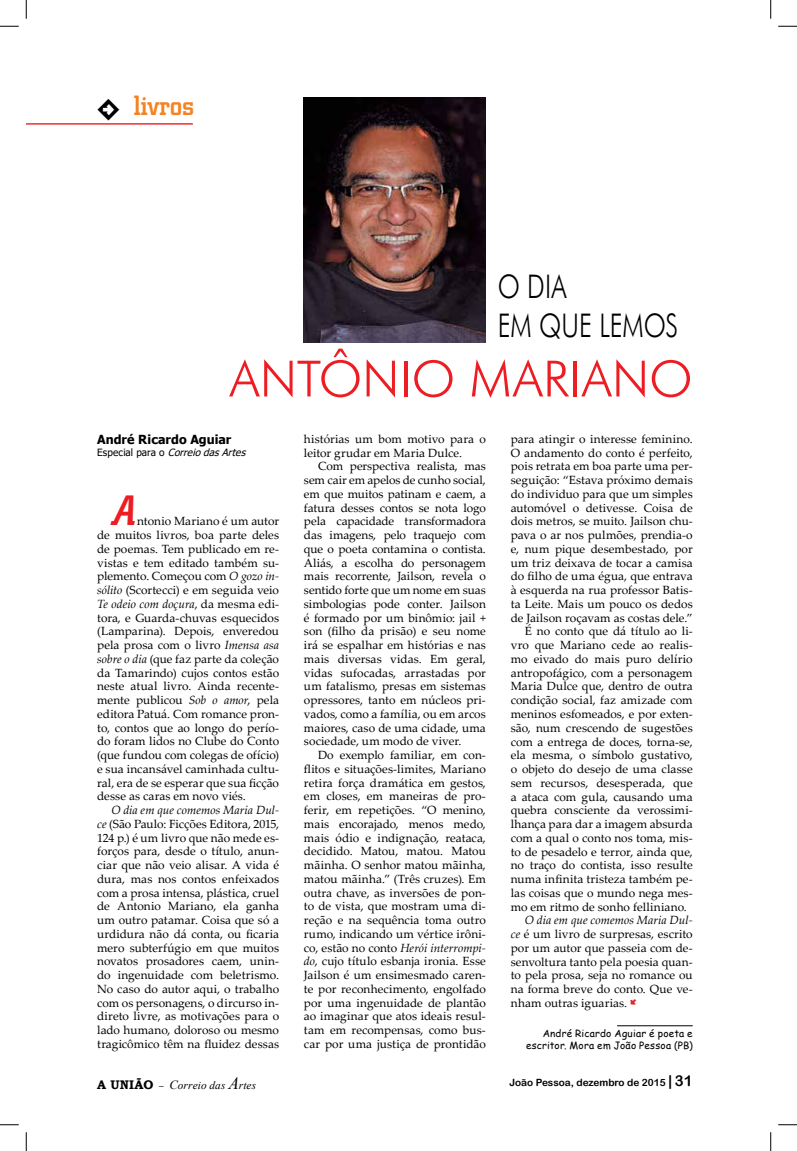
<style>
.page{position:relative;width:797px;height:1151px;background:#fff}
.page>*{position:absolute;margin:0;border:0;box-sizing:border-box;transform-origin:0 0}
.t1{font:300 50px "Futura BT";color:#ed1d24}
.t2{font:italic 500 41.88px "City";color:#ed1d24}
.t3{font:300 32.5px/39px "Futura BT";color:#000;scale:.78 1}
.t4{font:500 27.5px "City";color:#f58220}
.t5{font:700 12.5px "Tahoma";color:#000}
.t6{font:11.88px/13.8px "Palatino Linotype";letter-spacing:.005em;color:#000;text-align:justify}
.t7{font:italic 11.25px "Times New Roman";letter-spacing:.01em;color:#000}
.t8{font:10px/12px "Comic Sans MS";letter-spacing:.02em;color:#000;text-align:right}
.t9{font:italic 10px "Tahoma";color:#000}
.t10{font:10px "Arial Rounded MT Bold";color:#000}
.s1{font-style:normal}
.s2{font-style:italic}
.s3{font-family:"Mini Pics Directional AA";font-size:12.5px;color:#ed1d24}
.s4{font-family:"Bookman Old Style";font-weight:700;font-style:normal;font-size:12.5px}
.s5{font-family:"Minion Pro";font-style:normal}
.s6{font-size:12.5px}
.s7{font-size:17.5px}
.s8{font-size:15px}
</style>
<div class="page">
<hr style="left:26px;top:123px;width:167px;height:2px;background:#ed1d24">
<img style="left:304px;top:97px;width:182px;height:245px">
<hr style="left:617px;top:1025px;width:75px;height:1px;background:#000">
<svg style="left:0;top:25px;width:19px;height:2px"></svg>
<svg style="left:778px;top:25px;width:19px;height:2px"></svg>
<svg style="left:0;top:1124px;width:19px;height:1px"></svg>
<svg style="left:778px;top:1124px;width:19px;height:1px"></svg>
<svg style="left:25px;top:0;width:2px;height:19px"></svg>
<svg style="left:25px;top:1132px;width:2px;height:19px"></svg>
<svg style="left:770px;top:0;width:1px;height:19px"></svg>
<svg style="left:770px;top:1132px;width:1px;height:19px"></svg>
<h3 class="t4" style="left:97px;top:91px;width:98px"><sub>6</sub> livros</h3>
<h3 class="t3" style="left:498px;top:266px;width:76px">O DIA<br>EM QUE</h3>
<h3 class="t3" style="left:599px;top:305px;width:21px">LEMOS</h3>
<h1 class="t1" style="left:229px;top:348px;width:63px">ANTÔNIO</h1>
<h1 class="t1" style="left:469px;top:348px;width:74px">MARIANO</h1>
<p class="t5" style="left:97px;top:430px;width:136px">André Ricardo Aguiar</p>
<p class="t9" style="left:97px;top:445px;width:153px"><span class="s1">E s p e c i a l p a r a o</span> CorreiodasArtes</p>
<h2 class="t2" style="left:111px;top:488px;width:25px">A</h2>
<p class="t6" style="left:97px;top:514px;width:183px;text-indent:40px">ntonio Mariano é um autor de muitos livros, boa parte deles de poemas. Tem publicado em re&shy;vistas e tem editado também su&shy;plemento. Começou com <span class="s2">O gozo in&shy;sólito</span> (Scortecci) e em seguida veio <span class="s2">Te odeio com doçura</span>, da mesma edi&shy;tora, e Guarda-chuvas esquecidos (Lamparina). Depois, enveredou pela prosa com o livro <span class="s2">Imensa asa sobre o dia</span> (que faz parte da coleção da Tamarindo) cujos contos estão neste atual livro. Ainda recente&shy;mente publicou <span class="s2">Sob o amor</span>, pela editora Patuá. Com romance pron&shy;to, contos que ao longo do perío&shy;do foram lidos no Clube do Conto (que fundou com colegas de ofício) e sua incansável caminhada cultu&shy;ral, era de se esperar que sua ficção desse as caras em novo viés.</p>
<p class="t6" style="left:97px;top:803px;width:183px;text-indent:14px"><span class="s2">O dia em que comemos Maria Dul&shy;ce</span> (São Paulo: Ficções Editora, 2015, 124 p.) é um livro que não mede es&shy;forços para, desde o título, anun&shy;ciar que não veio alisar. A vida é dura, mas nos contos enfeixados com a prosa intensa, plástica, cruel de Antonio Mariano, ela ganha um outro patamar. Coisa que só a urdidura não dá conta, ou ficaria mero subterfúgio em que muitos novatos prosadores caem, unin&shy;do ingenuidade com beletrismo.<br>No caso do autor aqui, o trabalho com os personagens, o dircurso in&shy;direto livre, as motivações para o lado humano, doloroso ou mesmo tragicômico têm na fluidez dessas</p>
<p class="t6" style="left:304px;top:431px;width:183px">histórias um bom motivo para o leitor grudar em Maria Dulce.</p>
<p class="t6" style="left:304px;top:459px;width:183px;text-indent:14px">Com perspectiva realista, mas sem cair em apelos de cunho social, em que muitos patinam e caem, a fatura desses contos se nota logo pela capacidade transformadora das imagens, pelo traquejo com que o poeta contamina o contista.<br>Aliás, a escolha do personagem mais recorrente, Jailson, revela o sentido forte que um nome em suas simbologias pode conter. Jailson é formado por um binômio: jail + son (filho da prisão) e seu nome irá se espalhar em histórias e nas mais diversas vidas. Em geral, vidas sufocadas, arrastadas por um fatalismo, presas em sistemas opressores, tanto em núcleos pri&shy;vados, como a família, ou em arcos maiores, caso de uma cidade, uma sociedade, um modo de viver.</p>
<p class="t6" style="left:304px;top:748px;width:183px;text-indent:14px">Do exemplo familiar, em con&shy;flitos e situações-limites, Mariano retira força dramática em gestos, em closes, em maneiras de pro&shy;ferir, em repetições. “O menino, mais encorajado, menos medo, mais ódio e indignação, reataca, decidido. Matou, matou. Matou mãinha. O senhor matou mãinha, matou mãinha.” (Três cruzes). Em outra chave, as inversões de pon&shy;to de vista, que mostram uma di&shy;reção e na sequência toma outro rumo, indicando um vértice irôni&shy;co, estão no conto <span class="s2">Herói interrompi&shy;do</span>, cujo título esbanja ironia. Esse Jailson é um ensimesmado caren&shy;te por reconhecimento, engolfado por uma ingenuidade de plantão ao imaginar que atos ideais resul&shy;tam em recompensas, como bus&shy;car por uma justiça de prontidão</p>
<p class="t6" style="left:511px;top:432px;width:183px">para atingir o interesse feminino.</p>
<p class="t6" style="left:511px;top:445px;width:183px">O andamento do conto é perfeito,</p>
<p class="t6" style="left:511px;top:459px;width:183px">pois retrata em boa parte uma per-</p>
<p class="t6" style="left:511px;top:473px;width:183px">seguição: “Estava próximo demais</p>
<p class="t6" style="left:511px;top:487px;width:183px">do individuo para que um simples</p>
<p class="t6" style="left:511px;top:500px;width:183px">automóvel o detivesse. Coisa de</p>
<p class="t6" style="left:511px;top:514px;width:183px">dois metros, se muito. Jailson chu-</p>
<p class="t6" style="left:511px;top:528px;width:183px">pava o ar nos pulmões, prendia-o</p>
<p class="t6" style="left:511px;top:542px;width:183px">e, num pique desembestado, por</p>
<p class="t6" style="left:511px;top:555px;width:183px">um triz deixava de tocar a camisa</p>
<p class="t6" style="left:511px;top:569px;width:183px">do filho de uma égua, que entrava</p>
<p class="t6" style="left:511px;top:583px;width:183px">à esquerda na rua professor Batis-</p>
<p class="t6" style="left:511px;top:597px;width:183px">ta Leite. Mais um pouco os dedos</p>
<p class="t6" style="left:511px;top:610px;width:183px">de Jailson roçavam as costas dele.”</p>
<p class="t6" style="left:525px;top:624px;width:169px">É no conto que dá título ao li-</p>
<p class="t6" style="left:511px;top:638px;width:183px">vro que Mariano cede ao realis-</p>
<p class="t6" style="left:511px;top:652px;width:183px">mo eivado do mais puro delírio</p>
<p class="t6" style="left:511px;top:665px;width:183px">antropofágico, com a personagem</p>
<p class="t6" style="left:511px;top:679px;width:183px">Maria Dulce que, dentro de outra</p>
<p class="t6" style="left:511px;top:693px;width:183px">condição social, faz amizade com</p>
<p class="t6" style="left:511px;top:707px;width:183px">meninos esfomeados, e por exten-</p>
<p class="t6" style="left:511px;top:720px;width:183px">são, num crescendo de sugestões</p>
<p class="t6" style="left:511px;top:734px;width:183px">com a entrega de doces, torna-se,</p>
<p class="t6" style="left:511px;top:748px;width:183px">ela mesma, o símbolo gustativo,</p>
<p class="t6" style="left:511px;top:762px;width:183px">o objeto do desejo de uma classe</p>
<p class="t6" style="left:511px;top:775px;width:183px">sem recursos, desesperada, que</p>
<p class="t6" style="left:511px;top:789px;width:183px">a ataca com gula, causando uma</p>
<p class="t6" style="left:511px;top:803px;width:183px">quebra consciente da verossimi-</p>
<p class="t6" style="left:511px;top:817px;width:183px">lhança para dar a imagem absurda</p>
<p class="t6" style="left:511px;top:830px;width:183px">com a qual o conto nos toma, mis-</p>
<p class="t6" style="left:511px;top:844px;width:183px">to de pesadelo e terror, ainda que,</p>
<p class="t6" style="left:511px;top:858px;width:183px">no traço do contista, isso resulte</p>
<p class="t6" style="left:511px;top:872px;width:183px">numa infinita tristeza também pe-</p>
<p class="t6" style="left:511px;top:885px;width:183px">las coisas que o mundo nega mes-</p>
<p class="t6" style="left:511px;top:899px;width:178px">mo em ritmo de sonho felliniano.</p>
<p class="t6" style="left:511px;top:913px;width:183px;text-indent:14px"><span class="s2">O dia em que comemos Maria Dul&shy;ce</span> é um livro de surpresas, escrito por um autor que passeia com de&shy;senvoltura tanto pela poesia quan&shy;to pela prosa, seja no romance ou na forma breve do conto. Que ve-</p>
<p class="t6" style="left:511px;top:995px;width:129px">nham outras iguarias.<span class="s3">I</span></p>
<p class="t8" style="left:526px;top:1027px;width:168px">André Ricardo Aguiar é poeta e escritor. Mora em João Pessoa (PB)</p>
<p class="t7" style="left:97px;top:1078px;width:160px"><span class="s4">A UNIÃO</span> <span class="s5">–</span> <span class="s6">C</span>orreio das <span class="s7">A</span>rtes</p>
<p class="t10" style="left:509px;top:1077px;width:185px">João Pessoa, dezembro de 2015 <span class="s8">| 31</span></p>
</div>
